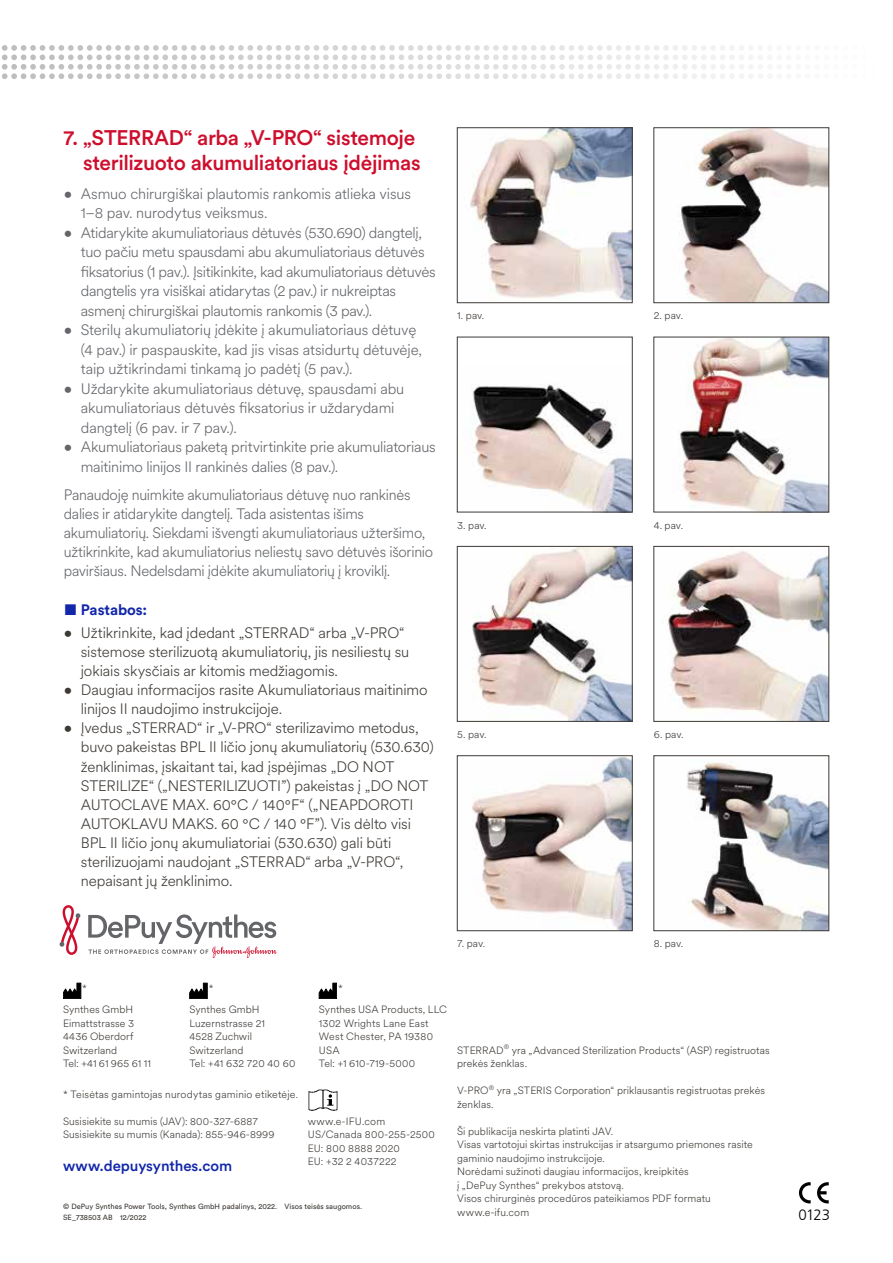
<style>
.page{position:relative;width:893px;height:1263px;background:#fff}
.page>*{position:absolute;margin:0;border:0;box-sizing:border-box;transform-origin:0 0}
.t1{font:500 21px/25.5px "J&J Circular";letter-spacing:-.02em;color:#ce0e2d;text-align:right}
.t2{font:300 15px/19.5px "J&J Circular";letter-spacing:-.015em;color:#636569}
.t3{font:300 15px/19px "J&J Circular";letter-spacing:-.01em;color:#3d3935}
.t4{font:500 15px "J&J Circular";letter-spacing:-.005em;color:#1226aa}
.t5{font:700 15px "J&J Circular";letter-spacing:-.005em;color:#1226aa}
.t6{font:300 15px "Frutiger LT Com";color:#000}
.t7{font:300 10.5px/13.5px "J&J Circular";letter-spacing:.01em;color:#3d3935}
.t8{font:7.5px/10.5px "J&J Circular";color:#3d3935}
</style>
<div class="page">
<img style="left:470px;top:130px;width:160px;height:171px">
<div style="left:457px;top:128px;width:175px;height:175px;border:1px solid #3d3935"></div>
<img style="left:678px;top:130px;width:149px;height:171px">
<div style="left:654px;top:128px;width:175px;height:175px;border:1px solid #3d3935"></div>
<img style="left:473px;top:384px;width:157px;height:126px">
<img style="left:678px;top:339px;width:149px;height:171px">
<img style="left:472px;top:548px;width:158px;height:171px">
<div style="left:457px;top:546px;width:175px;height:175px;border:1px solid #3d3935"></div>
<img style="left:667px;top:551px;width:160px;height:168px">
<div style="left:654px;top:546px;width:175px;height:175px;border:1px solid #3d3935"></div>
<img style="left:472px;top:757px;width:158px;height:172px">
<div style="left:457px;top:755px;width:175px;height:176px;border:1px solid #3d3935"></div>
<img style="left:687px;top:762px;width:140px;height:167px">
<div style="left:654px;top:755px;width:175px;height:176px;border:1px solid #3d3935"></div>
<svg style="left:799px;top:1182px;width:12px;height:21px"></svg>
<svg style="left:817px;top:1182px;width:12px;height:21px"></svg>
<svg style="left:2px;top:45px;width:750px;height:34px"></svg>
<svg style="left:59px;top:905px;width:22px;height:50px"></svg>
<svg style="left:88px;top:914px;width:188px;height:44px"></svg>
<svg style="left:63px;top:983px;width:18px;height:16px"></svg>
<svg style="left:189px;top:983px;width:18px;height:16px"></svg>
<img style="left:308px;top:1089px;width:30px;height:22px">
<svg style="left:319px;top:983px;width:18px;height:16px"></svg>
<h1 class="t1" style="left:64px;top:123px;width:358px">7. „STERRAD“ arba „V-PRO“ sistemoje sterilizuoto akumuliatoriaus įdėjimas</h1>
<p class="t2" style="left:81px;top:183px;width:332px;text-indent:-17px">• Asmuo chirurgiškai plautomis rankomis atlieka visus<br>1–8 pav. nurodytus veiksmus.</p>
<p class="t2" style="left:81px;top:222px;width:357px;text-indent:-17px">• Atidarykite akumuliatoriaus dėtuvės (530.690) dangtelį, tuo pačiu metu spausdami abu akumuliatoriaus dėtuvės fiksatorius (1 pav.). Įsitikinkite, kad akumuliatoriaus dėtuvės dangtelis yra visiškai atidarytas (2 pav.) ir nukreiptas asmenį chirurgiškai plautomis rankomis (3 pav.).</p>
<p class="t2" style="left:81px;top:319px;width:343px;text-indent:-17px">• Sterilų akumuliatorių įdėkite į akumuliatoriaus dėtuvę (4 pav.) ir paspauskite, kad jis visas atsidurtų dėtuvėje, taip užtikrindami tinkamą jo padėtį (5 pav.).</p>
<p class="t2" style="left:81px;top:378px;width:325px;text-indent:-17px">• Uždarykite akumuliatoriaus dėtuvę, spausdami abu akumuliatoriaus dėtuvės fiksatorius ir uždarydami dangtelį (6 pav. ir 7 pav.).</p>
<p class="t2" style="left:81px;top:436px;width:356px;text-indent:-17px">• Akumuliatoriaus paketą pritvirtinkite prie akumuliatoriaus maitinimo linijos II rankinės dalies (8 pav.).</p>
<p class="t2" style="left:64px;top:484px;width:371px;line-height:19px">Panaudoję nuimkite akumuliatoriaus dėtuvę nuo rankinės dalies ir atidarykite dangtelį. Tada asistentas išims akumuliatorių. Siekdami išvengti akumuliatoriaus užteršimo, užtikrinkite, kad akumuliatorius neliestų savo dėtuvės išorinio paviršiaus. Nedelsdami įdėkite akumuliatorių į kroviklį.</p>
<p class="t5" style="left:64px;top:599px;width:85px">■ Pastabos:</p>
<p class="t3" style="left:81px;top:623px;width:330px;text-indent:-17px">• Užtikrinkite, kad įdedant „STERRAD“ arba „V-PRO“ sistemose sterilizuotą akumuliatorių, jis nesiliestų su jokiais skysčiais ar kitomis medžiagomis.</p>
<p class="t3" style="left:81px;top:680px;width:348px;text-indent:-17px">• Daugiau informacijos rasite Akumuliatoriaus maitinimo linijos II naudojimo instrukcijoje.</p>
<p class="t3" style="left:81px;top:718px;width:354px;text-indent:-17px">• Įvedus „STERRAD“ ir „V-PRO“ sterilizavimo metodus, buvo pakeistas BPL II ličio jonų akumuliatorių (530.630) ženklinimas, įskaitant tai, kad įspėjimas „DO NOT STERILIZE“ („NESTERILIZUOTI”) pakeistas į „DO NOT AUTOCLAVE MAX. 60°C / 140°F“ („NEAPDOROTI AUTOKLAVU MAKS. 60 °C / 140 °F”). Vis dėlto visi BPL II ličio jonų akumuliatoriai (530.630) gali būti sterilizuojami naudojant „STERRAD“ arba „V-PRO“, nepaisant jų ženklinimo.</p>
<p class="t7" style="left:457px;top:308px;width:29px">1. pav.</p>
<p class="t7" style="left:654px;top:308px;width:31px">2. pav.</p>
<p class="t7" style="left:457px;top:518px;width:31px">3. pav.</p>
<p class="t7" style="left:654px;top:518px;width:31px">4. pav.</p>
<p class="t7" style="left:457px;top:727px;width:31px">5. pav.</p>
<p class="t7" style="left:654px;top:727px;width:31px">6. pav.</p>
<p class="t7" style="left:457px;top:936px;width:30px">7. pav.</p>
<p class="t7" style="left:654px;top:936px;width:31px">8. pav.</p>
<p class="t7" style="left:189px;top:978px;width:72px;line-height:21px;text-indent:19px">*<br>Synthes GmbH</p>
<p class="t7" style="left:189px;top:1016px;width:107px">Luzernstrasse 21<br>4528 Zuchwil<br>Switzerland<br>Tel: +41 632 720 40 60</p>
<p class="t7" style="left:63px;top:1087px;width:237px">* Teisėtas gamintojas nurodytas gaminio etiketėje.</p>
<p class="t7" style="left:63px;top:1114px;width:213px">Susisiekite su mumis (JAV): 800-327-6887<br>Susisiekite su mumis (Kanada): 855-946-8999</p>
<p class="t4" style="left:63px;top:1156px;width:171px">www.depuysynthes.com</p>
<p class="t7" style="left:63px;top:978px;width:72px;line-height:21px;text-indent:19px">*<br>Synthes GmbH</p>
<p class="t7" style="left:63px;top:1016px;width:89px">Eimattstrasse 3<br>4436 Oberdorf<br>Switzerland<br>Tel: +41 61 965 61 11</p>
<p class="t7" style="left:319px;top:978px;width:129px;line-height:21px;text-indent:19px">*<br>Synthes USA Products, LLC</p>
<p class="t7" style="left:319px;top:1016px;width:116px">1302 Wrights Lane East<br>West Chester, PA 19380<br>USA<br>Tel: +1 610-719-5000</p>
<p class="t7" style="left:308px;top:1114px;width:129px">www.e-IFU.com<br>US/Canada 800-255-2500<br>EU: 800 8888 2020<br>EU: +32 2 4037222</p>
<p class="t8" style="left:63px;top:1201px;width:300px">© DePuy Synthes Power Tools, Synthes GmbH padalinys, 2022. Visos teisės saugomos.<br>SE_738503 AB 12/2022</p>
<p class="t7" style="left:457px;top:1043px;width:314px">STERRAD<sup>®</sup> yra „Advanced Sterilization Products“ (ASP) registruotas prekės ženklas.</p>
<p class="t7" style="left:457px;top:1083px;width:310px">V-PRO<sup>®</sup> yra „STERIS Corporation“ priklausantis registruotas prekės ženklas.</p>
<p class="t7" style="left:457px;top:1124px;width:297px">Ši publikacija neskirta platinti JAV.<br>Visas vartotojui skirtas instrukcijas ir atsargumo priemones rasite gaminio naudojimo instrukcijoje.<br>Norėdami sužinoti daugiau informacijos, kreipkitės<br>į „DePuy Synthes“ prekybos atstovą.<br>Visos chirurginės procedūros pateikiamos PDF formatu www.e-ifu.com</p>
<p class="t6" style="left:798px;top:1206px;width:33px">0123</p>
</div>
